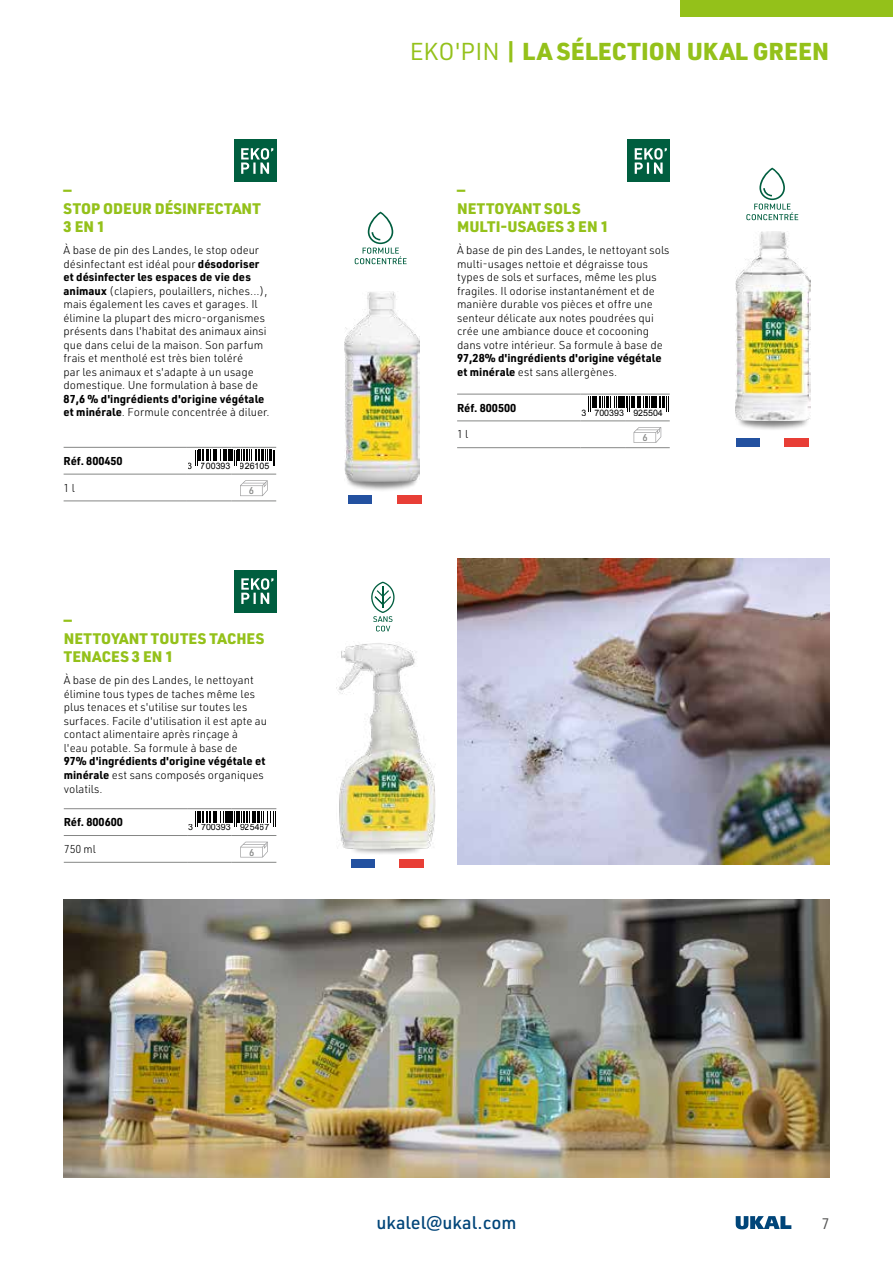
<style>
.page{position:relative;width:893px;height:1263px;background:#fff}
.page>*{position:absolute;margin:0;border:0;box-sizing:border-box;transform-origin:0 0}
.t1{font:900 24px "URWDIN";color:#94c11a}
.t2{font:500 18px "URWDIN";color:#004579}
.Titre_produit_2022{font:900 15px/18px "URWDIN";color:#94c11a}
.t3{font:15px "URWDIN";color:#565655}
.Descriptif_produit_2{font:300 11.25px/13.5px "URWDIN";color:#000}
.Référence_Tableau_20{font:700 11.25px "URWDIN";color:#000}
.Descriptif_Tableau_2{font:300 11.25px "URWDIN";color:#000}
.Colisage_2022{font:500 9.75px "URWDIN";color:#868786}
.t4{font:8.85px "Arial";color:#000}
.s1{font-weight:700}
.s2{font-weight:400}
</style>
<div class="page">
<svg style="left:736px;top:1216px;width:55px;height:13px"></svg>
<div style="left:680px;top:0;width:213px;height:17px;background:#94c11a"></div>
<div style="left:234px;top:140px;width:42px;height:42px;background:#005e3f"></div>
<svg style="left:241px;top:148px;width:32px;height:26px"></svg>
<hr style="left:187px;top:447px;width:45px;height:1px;background:#868786">
<hr style="left:232px;top:447px;width:44px;height:1px;background:#868786">
<hr style="left:187px;top:500px;width:45px;height:1px;background:#868786">
<hr style="left:64px;top:447px;width:123px;height:1px;background:#868786">
<hr style="left:64px;top:500px;width:123px;height:1px;background:#868786">
<hr style="left:232px;top:500px;width:44px;height:1px;background:#868786">
<hr style="left:64px;top:474px;width:123px;height:1px;background:#868786">
<hr style="left:187px;top:474px;width:45px;height:1px;background:#868786">
<hr style="left:232px;top:474px;width:44px;height:1px;background:#868786">
<svg style="left:195px;top:450px;width:80px;height:16px"></svg>
<svg style="left:240px;top:480px;width:28px;height:16px"></svg>
<div style="left:627px;top:140px;width:43px;height:42px;background:#005e3f"></div>
<svg style="left:635px;top:148px;width:32px;height:26px"></svg>
<hr style="left:580px;top:394px;width:45px;height:1px;background:#868786">
<hr style="left:625px;top:394px;width:45px;height:1px;background:#868786">
<hr style="left:580px;top:447px;width:45px;height:1px;background:#868786">
<hr style="left:457px;top:394px;width:123px;height:1px;background:#868786">
<hr style="left:457px;top:447px;width:123px;height:1px;background:#868786">
<hr style="left:625px;top:447px;width:45px;height:1px;background:#868786">
<hr style="left:457px;top:421px;width:123px;height:1px;background:#868786">
<hr style="left:580px;top:421px;width:45px;height:1px;background:#868786">
<hr style="left:625px;top:421px;width:45px;height:1px;background:#868786">
<svg style="left:588px;top:396px;width:81px;height:16px"></svg>
<svg style="left:634px;top:427px;width:27px;height:16px"></svg>
<div style="left:234px;top:570px;width:42px;height:42px;background:#005e3f"></div>
<svg style="left:241px;top:578px;width:32px;height:26px"></svg>
<hr style="left:187px;top:808px;width:45px;height:1px;background:#868786">
<hr style="left:232px;top:808px;width:44px;height:1px;background:#868786">
<hr style="left:187px;top:862px;width:45px;height:1px;background:#868786">
<hr style="left:64px;top:808px;width:123px;height:1px;background:#868786">
<hr style="left:64px;top:862px;width:123px;height:1px;background:#868786">
<hr style="left:232px;top:862px;width:44px;height:1px;background:#868786">
<hr style="left:64px;top:835px;width:123px;height:1px;background:#868786">
<hr style="left:187px;top:835px;width:45px;height:1px;background:#868786">
<hr style="left:232px;top:835px;width:44px;height:1px;background:#868786">
<svg style="left:195px;top:811px;width:81px;height:16px"></svg>
<svg style="left:240px;top:842px;width:28px;height:15px"></svg>
<div style="left:348px;top:495px;width:25px;height:9px;background:#2351a0"></div>
<div style="left:397px;top:495px;width:24px;height:9px;background:#e83e36"></div>
<div style="left:346px;top:468px;width:73px;height:24px;background:#000;opacity:.5"></div>
<svg style="left:355px;top:212px;width:52px;height:52px"></svg>
<div style="left:736px;top:438px;width:24px;height:9px;background:#2351a0"></div>
<div style="left:784px;top:438px;width:25px;height:9px;background:#e83e36"></div>
<div style="left:736px;top:410px;width:74px;height:20px;background:#000;opacity:.5"></div>
<svg style="left:746px;top:168px;width:52px;height:52px"></svg>
<img style="left:457px;top:559px;width:372px;height:305px">
<img style="left:64px;top:899px;width:765px;height:279px">
<div style="left:351px;top:859px;width:24px;height:8px;background:#2351a0"></div>
<div style="left:399px;top:859px;width:25px;height:8px;background:#e83e36"></div>
<div style="left:349px;top:841px;width:73px;height:15px;background:#000;opacity:.5"></div>
<img style="left:337px;top:643px;width:99px;height:206px">
<div style="left:371px;top:582px;width:24px;height:31px;border:1px solid #005e3f;border-radius:50%"></div>
<svg style="left:375px;top:586px;width:16px;height:22px"></svg>
<svg style="left:373px;top:616px;width:19px;height:15px"></svg>
<img style="left:345px;top:291px;width:74px;height:190px">
<img style="left:736px;top:231px;width:74px;height:190px">
<p class="Titre_produit_2022" style="left:64px;top:181px;width:199px">—<br>STOP ODEUR DÉSINFECTANT<br>3 EN 1</p>
<p class="Descriptif_produit_2" style="left:64px;top:243px;width:208px">À base de pin des Landes, le stop odeur désinfectant est idéal pour <span class="s1">désodoriser et désinfecter les espaces de vie des animaux</span> (clapiers, poulaillers, niches...), mais également les caves et garages. Il élimine la plupart des micro-organismes présents dans l'habitat des animaux ainsi que dans celui de la maison. Son parfum frais et mentholé est très bien toléré<br>par les animaux et s'adapte à un usage domestique. Une formulation à base de <span class="s1">87,6 % d'ingrédients d'origine végétale et minérale</span>. Formule concentrée à diluer.</p>
<p class="Référence_Tableau_20" style="left:64px;top:453px;width:61px">Réf. 800450</p>
<p class="t4" style="left:188px;top:460px;width:83px">3 700393 926105</p>
<p class="Descriptif_Tableau_2" style="left:64px;top:480px;width:13px">1 l</p>
<p class="Colisage_2022" style="left:249px;top:484px;width:7px">6</p>
<p class="Titre_produit_2022" style="left:64px;top:611px;width:202px">—<br>NETTOYANT TOUTES TACHES<br>TENACES 3 EN 1</p>
<p class="Descriptif_produit_2" style="left:64px;top:673px;width:205px">À base de pin des Landes, le nettoyant élimine tous types de taches même les plus tenaces et s'utilise sur toutes les surfaces. Facile d'utilisation il est apte au contact alimentaire après rinçage à<br>l'eau potable. Sa formule à base de<br><span class="s1">97% d'ingrédients d'origine végétale et minérale</span> est sans composés organiques volatils.</p>
<p class="Référence_Tableau_20" style="left:64px;top:814px;width:61px">Réf. 800600</p>
<p class="t4" style="left:188px;top:821px;width:83px">3 700393 925467</p>
<p class="Descriptif_Tableau_2" style="left:64px;top:841px;width:34px">750 ml</p>
<p class="Colisage_2022" style="left:249px;top:846px;width:7px">6</p>
<h1 class="t1" style="left:410px;top:34px;width:421px"><span class="s2">EKO'PIN</span> <span class="s1">|</span> LA SÉLECTION UKAL GREEN</h1>
<p class="Titre_produit_2022" style="left:457px;top:181px;width:153px">—<br>NETTOYANT SOLS<br>MULTI-USAGES 3 EN 1</p>
<p class="Descriptif_produit_2" style="left:457px;top:243px;width:214px">À base de pin des Landes, le nettoyant sols multi-usages nettoie et dégraisse tous types de sols et surfaces, même les plus fragiles. Il odorise instantanément et de manière durable vos pièces et offre une senteur délicate aux notes poudrées qui crée une ambiance douce et cocooning dans votre intérieur. Sa formule à base de <span class="s1">97,28% d'ingrédients d'origine végétale et minérale</span> est sans allergènes.</p>
<p class="Référence_Tableau_20" style="left:457px;top:400px;width:61px">Réf. 800500</p>
<p class="t4" style="left:581px;top:407px;width:83px">3 700393 925504</p>
<p class="Descriptif_Tableau_2" style="left:457px;top:427px;width:13px">1 l</p>
<p class="Colisage_2022" style="left:642px;top:431px;width:7px">6</p>
<h2 class="t2" style="left:376px;top:1210px;width:142px">ukalel@ukal.com</h2>
<h3 class="t3" style="left:821px;top:1214px;width:10px">7</h3>
</div>
